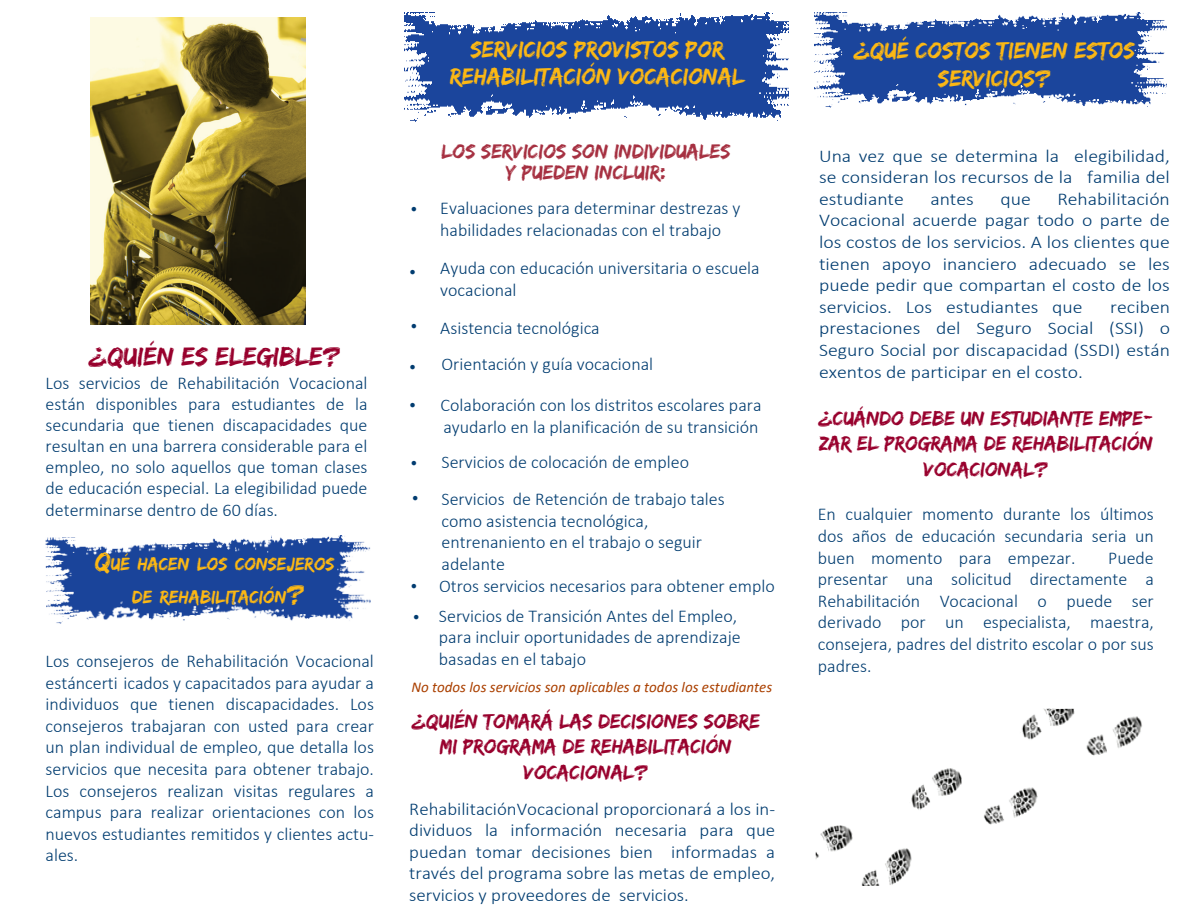
<style>
.page{position:relative;width:1188px;height:918px;background:#fff}
.page>*{position:absolute;margin:0;border:0;box-sizing:border-box;transform-origin:0 0}
.t1{font:27px "Edo SZ";color:#98012d}
.t2{font:24px/27px "Edo SZ";color:#fcb814;text-align:center}
.t3{font:21px/25.2px "Edo SZ";color:#98012d;text-align:center}
.t4{font:21px/21px "Edo SZ";color:#a63041;text-align:center}
.t5{font:18.9px/32.4px "Edo SZ";color:#fcb814;text-align:center}
.t6{font:300 18px/21.6px "Calibri";color:#013c70;text-align:justify}
.t7{font:300 18px/21.6px "Calibri";color:#013c70;text-align:justify;scale:1.1 1}
.t8{font:300 18px/21.6px "Calibri";color:#013c70;text-align:justify;scale:1.05 1}
.t9{font:italic 15px "Calibri";color:#aa4000}
.s1{font-size:27px}
.s2{font-family:"Times New Roman";font-weight:400}
</style>
<div class="page">
<img style="left:91px;top:18px;width:214px;height:306px">
<img style="left:46px;top:535px;width:325px;height:89px">
<img style="left:404px;top:12px;width:385px;height:110px">
<img style="left:815px;top:12px;width:352px;height:96px">
<img style="left:815px;top:708px;width:327px;height:177px">
<h1 class="t1" style="left:89px;top:341px;width:253px">¿Quién es elegible?</h1>
<p class="t6" style="left:46px;top:372px;width:323px;line-height:21.1px">Los servicios de Rehabilitación Vocacional están disponibles para estudiantes de la secundaria que tienen discapacidades que resultan en una barrera considerable para el empleo, no solo aquellos que toman clases de educación especial. La elegibilidad puede determinarse dentro de 60 días.</p>
<p class="t5" style="left:95px;top:548px;width:241px"><span class="s1">Q</span>UÉ HACEN LOS CONSEJEROS<br>DE REHABILITACIÓN<span class="s1">?</span></p>
<p class="t6" style="left:46px;top:650px;width:330px">Los consejeros de Rehabilitación Vocacional estáncerti icados y capacitados para ayudar a individuos que tienen discapacidades. Los consejeros trabajaran con usted para crear un plan individual de empleo, que detalla los servicios que necesita para obtener trabajo.<br>Los consejeros realizan visitas regulares a campus para realizar orientaciones con los nuevos estudiantes remitidos y clientes actu&shy;ales.</p>
<h2 class="t2" style="left:450px;top:35px;width:296px">Servicios provistos por<br>Rehabilitación Vocacional</h2>
<p class="t4" style="left:442px;top:140px;width:290px">Los servicios son individuales y pueden incluir:</p>
<p class="t6" style="left:411px;top:197px;width:331px;text-align:center"><span class="s2">•</span> Evaluaciones para determinar destrezas y habilidades relacionadas con el trabajo</p>
<p class="t6" style="left:440px;top:258px;width:321px;text-indent:-31px"><span class="s2">•</span> Ayuda con educación universitaria o escuela vocacional</p>
<p class="t6" style="left:411px;top:317px;width:191px"><span class="s2">•</span> Asistencia tecnológica</p>
<p class="t6" style="left:410px;top:354px;width:245px"><span class="s2">•</span> Orientación y guía vocacional</p>
<p class="t6" style="left:410px;top:394px;width:353px;text-align:right"><span class="s2">•</span> Colaboración con los distritos escolares para ayudarlo en la planificación de su transición</p>
<p class="t6" style="left:411px;top:451px;width:280px"><span class="s2">•</span> Servicios de colocación de empleo</p>
<p class="t6" style="left:442px;top:488px;width:285px;text-align:left;text-indent:-30px"><span class="s2">•</span> Servicios de Retención de trabajo tales como asistencia tecnológica, entrenaniento en el trabajo o seguir adelante</p>
<p class="t6" style="left:411px;top:575px;width:365px"><span class="s2">•</span> Otros servicios necesarios para obtener emplo</p>
<p class="t6" style="left:439px;top:605px;width:303px;text-align:left;text-indent:-26px"><span class="s2">•</span> Servicios de Transición Antes del Empleo, para incluir oportunidades de aprendizaje basadas en el tabajo</p>
<p class="t9" style="left:411px;top:677px;width:362px">No todos los servicios son aplicables a todos los estudiantes</p>
<p class="t3" style="left:412px;top:708px;width:350px">¿Quién tomará las decisiones sobre mi Programa de Rehabilitación<br>Vocacional?</p>
<p class="t8" style="left:409px;top:798px;width:350px">RehabilitaciónVocacional proporcionará a los in&shy;dividuos la información necesaria para que puedan tomar decisiones bien informadas a través del programa sobre las metas de empleo, servicios y proveedores de servicios.</p>
<h2 class="t2" style="left:854px;top:35px;width:283px;line-height:28.8px">¿Qué costos tienen estos servicios?</h2>
<p class="t7" style="left:819px;top:145px;width:320px">Una vez que se determina la elegibilidad, se consideran los recursos de la familia del estudiante</p>
<p class="t7" style="left:819px;top:188px;width:320px;text-indent:238px">Rehabilitación Vocacional acuerde pagar todo o parte de los costos de los servicios. A los clientes que tienen apoyo inanciero adecuado se les puede pedir que compartan el costo de los servicios. Los estudiantes que</p>
<p class="t7" style="left:930px;top:188px;width:41px">antes</p>
<p class="t7" style="left:1000px;top:188px;width:29px">que</p>
<p class="t7" style="left:819px;top:296px;width:321px;text-indent:291px">reciben prestaciones del Seguro Social (SSI) o Seguro Social por discapacidad (SSDI) están exentos de participar en el costo.</p>
<p class="t3" style="left:818px;top:405px;width:337px">¿Cuándo debe un estudiante empe&shy;zar el Programa de Rehabilitación<br>Vocacional?</p>
<p class="t6" style="left:818px;top:503px;width:338px">En cualquier momento durante los últimos dos años de educación secundaria seria un buen momento para empezar.</p>
<p class="t6" style="left:818px;top:547px;width:338px;text-indent:290px">Puede presentar una solicitud directamente a Rehabilitación Vocacional o puede ser derivado por un especialista, maestra, consejera, padres del distrito escolar o por sus padres.</p>
</div>
